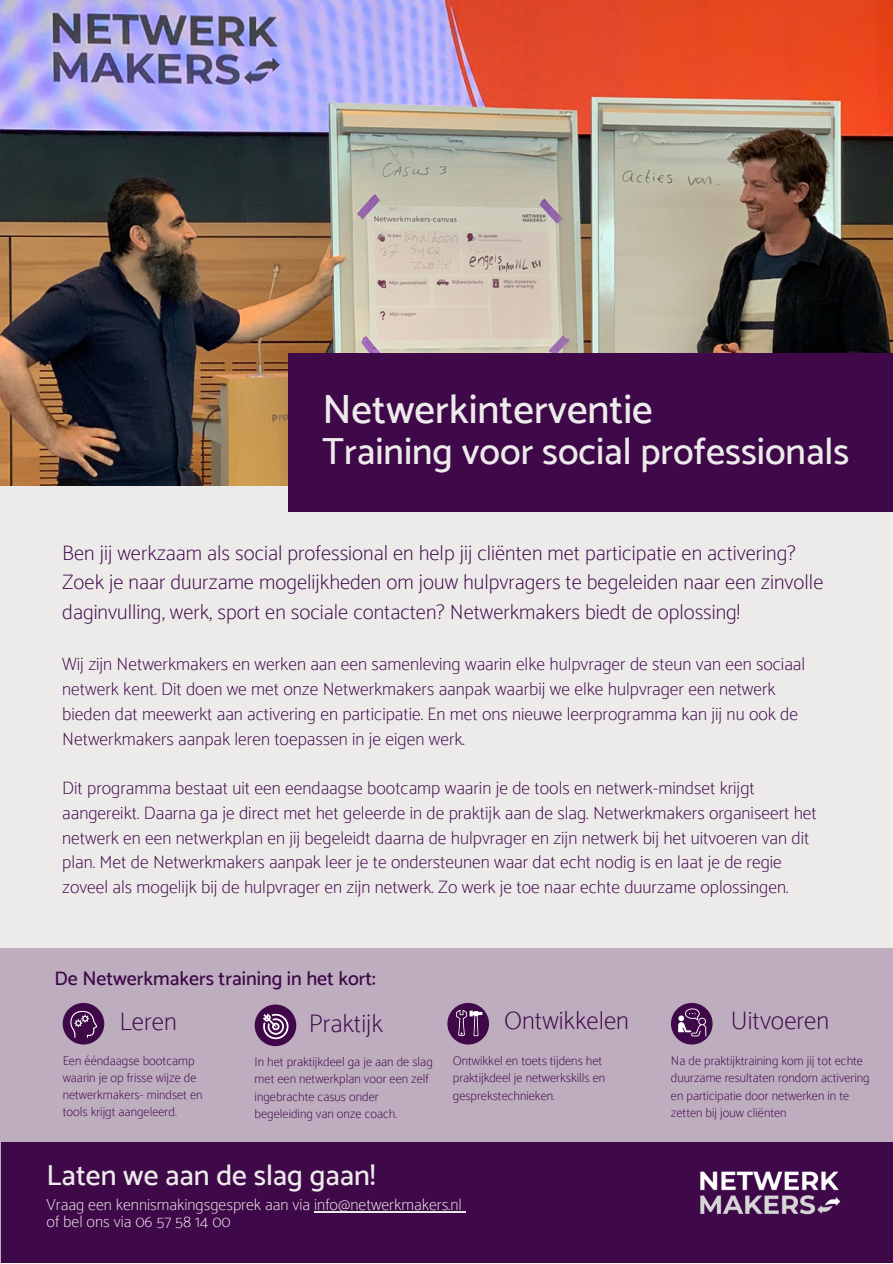
<style>
.page{position:relative;width:893px;height:1264px;background:#fff}
.page>*{position:absolute;margin:0;border:0;box-sizing:border-box;transform-origin:0 0}
.t1{font:500 40.65px "Catamaran";color:#edeaea}
.t2{font:500 37.65px "Catamaran";color:#edeaea}
.t3{font:500 29.25px "Catamaran";color:#edeaea}
.t4{font:100 25.5px "Catamaran";color:#3e0849}
.t5{font:100 21px/29.2px "Catamaran";color:#3e0849}
.t6{font:500 19.8px "Catamaran";color:#3e0849}
.t7{font:100 18px/24.8px "Catamaran";color:#3e0849}
.t8{font:100 16.2px/16.8px "Catamaran";color:#edeaea}
.t9{font:100 12.75px/17.4px "Catamaran";color:#3e0849}
</style>
<div class="page">
<div style="left:0;top:0;width:892px;height:1262px;background:#edeaea"></div>
<img style="left:0;top:0;width:892px;height:486px">
<div style="left:0;top:948px;width:892px;height:314px;background:#beadbf"></div>
<div style="left:63px;top:1002px;width:41px;height:42px;background:#3e0849;border-radius:50%"></div>
<div style="left:255px;top:1004px;width:41px;height:42px;background:#3e0849;border-radius:50%"></div>
<div style="left:447px;top:1002px;width:42px;height:42px;background:#3e0849;border-radius:50%"></div>
<div style="left:1px;top:1142px;width:891px;height:120px;background:#3e0849"></div>
<img style="left:447px;top:1002px;width:42px;height:41px">
<img style="left:700px;top:1171px;width:141px;height:44px">
<div style="left:671px;top:1002px;width:41px;height:42px;background:#3e0849;border-radius:50%"></div>
<svg style="left:70px;top:1010px;width:27px;height:27px"></svg>
<svg style="left:262px;top:1013px;width:26px;height:26px"></svg>
<svg style="left:678px;top:1008px;width:28px;height:28px"></svg>
<div style="left:288px;top:353px;width:604px;height:159px;background:#3e0849"></div>
<hr style="left:314px;top:1211px;width:148px;height:1px;background:#edeaea">
<h1 class="t1" style="left:322px;top:385px;width:332px">Netwerkinterventie</h1>
<h2 class="t2" style="left:322px;top:428px;width:528px">Training voor social professionals</h2>
<p class="t5" style="left:62px;top:538px;width:762px">Ben jij werkzaam als social professional en help jij cliënten met participatie en activering?<br>Zoek je naar duurzame mogelijkheden om jouw hulpvragers te begeleiden naar een zinvolle daginvulling, werk, sport en sociale contacten? Netwerkmakers biedt de oplossing!</p>
<p class="t7" style="left:62px;top:652px;width:744px">Wij zijn Netwerkmakers en werken aan een samenleving waarin elke hulpvrager de steun van een sociaal netwerk kent. Dit doen we met onze Netwerkmakers aanpak waarbij we elke hulpvrager een netwerk bieden dat meewerkt aan activering en participatie. En met ons nieuwe leerprogramma kan jij nu ook de Netwerkmakers aanpak leren toepassen in je eigen werk.</p>
<p class="t7" style="left:62px;top:775px;width:756px">Dit programma bestaat uit een eendaagse bootcamp waarin je de tools en netwerk-mindset krijgt aangereikt. Daarna ga je direct met het geleerde in de praktijk aan de slag. Netwerkmakers organiseert het netwerk en een netwerkplan en jij begeleidt daarna de hulpvrager en zijn netwerk bij het uitvoeren van dit plan. Met de Netwerkmakers aanpak leer je te ondersteunen waar dat echt nodig is en laat je de regie zoveel als mogelijk bij de hulpvrager en zijn netwerk. Zo werk je toe naar echte duurzame oplossingen.</p>
<p class="t6" style="left:54px;top:966px;width:323px">De Netwerkmakers training in het kort:</p>
<h3 class="t4" style="left:119px;top:1006px;width:59px">Leren</h3>
<h3 class="t4" style="left:309px;top:1008px;width:76px">Praktijk</h3>
<h3 class="t4" style="left:504px;top:1005px;width:126px">Ontwikkelen</h3>
<p class="t9" style="left:63px;top:1052px;width:141px;line-height:17px">Een ééndaagse bootcamp waarin je op frisse wijze de netwerkmakers- mindset en tools krijgt aangeleerd.</p>
<h3 class="t4" style="left:730px;top:1005px;width:100px">Uitvoeren</h3>
<p class="t9" style="left:255px;top:1052px;width:180px">In het praktijkdeel ga je aan de slag met een netwerkplan voor een zelf ingebrachte casus onder begeleiding van onze coach.</p>
<p class="t9" style="left:453px;top:1051px;width:154px">Ontwikkel en toets tijdens het praktijkdeel je netwerkskills en gesprekstechnieken.</p>
<p class="t9" style="left:671px;top:1051px;width:200px">Na de praktijktraining kom jij tot echte duurzame resultaten rondom activering en participatie door netwerken in te zetten bij jouw cliënten</p>
<h3 class="t3" style="left:47px;top:1157px;width:330px">Laten we aan de slag gaan!</h3>
<p class="t8" style="left:47px;top:1196px;width:417px">Vraag een kennismakingsgesprek aan via info@netwerkmakers.nl of bel ons via 06 57 58 14 00</p>
</div>
